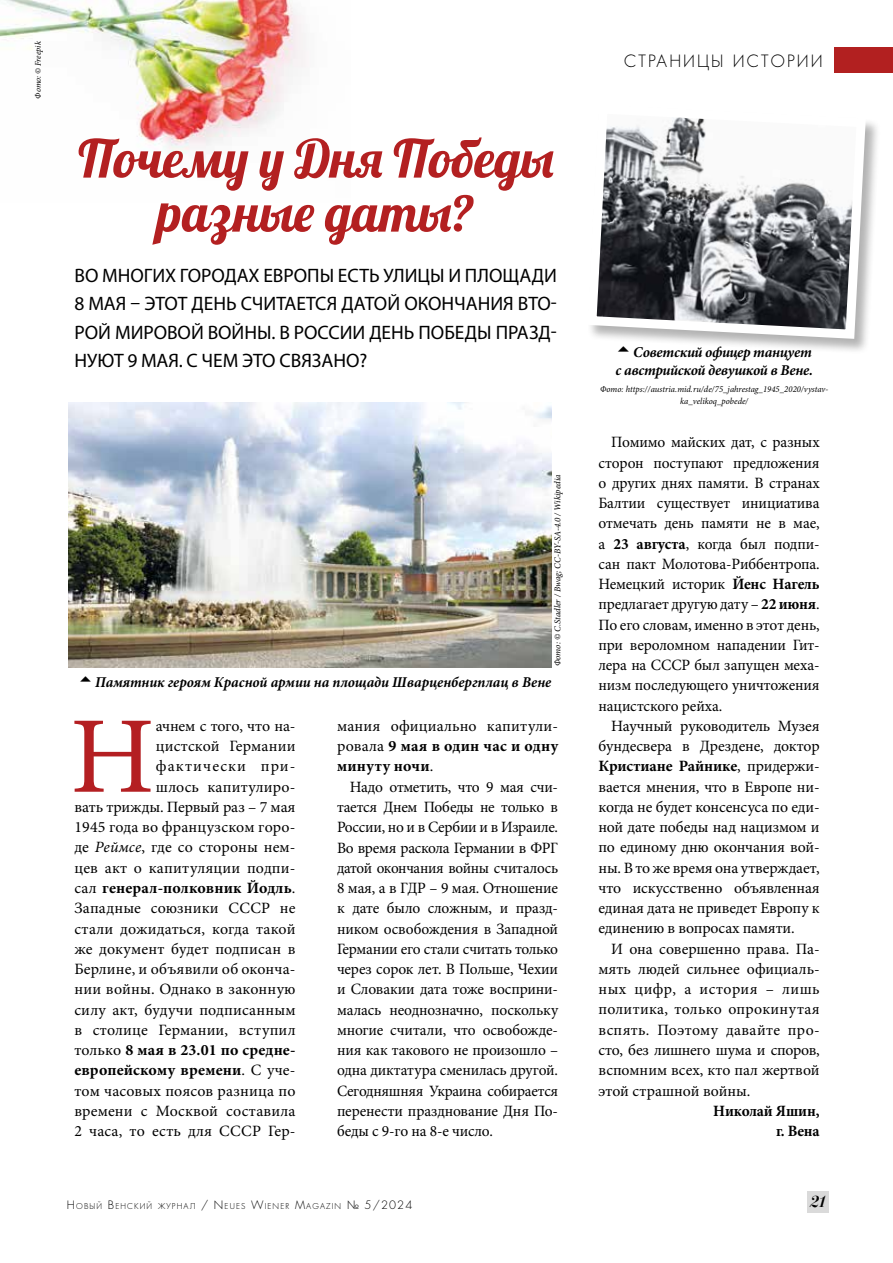
<style>
.page{position:relative;width:893px;height:1263px;background:#fff}
.page>*{position:absolute;margin:0;border:0;box-sizing:border-box;transform-origin:0 0}
.t1{font:109.2px "Minion Pro";color:#b41f22}
.t2{font:52.5px/54px "Lobster";color:#b32021;text-align:center}
.t3{font:19.5px/28.5px "Myriad Pro";color:#000;text-align:justify}
.t4{font:16.5px "Favorit Light C";letter-spacing:.13em;color:#000}
.t5{font:italic 16.5px "Paragon Nord C";color:#000}
.t6{font:15.75px/20.2px "Minion Pro";letter-spacing:.005em;color:#000;text-align:justify}
.t7{font:700 15.75px/20.2px "Minion Pro";letter-spacing:-.01em;color:#000;text-align:right}
.t8{font:italic 700 15px/18px "Minion Pro";letter-spacing:-.01em;color:#000;text-align:right}
.t9{font:italic 9px/12px "Minion Pro";color:#000;text-align:center;scale:.96 1}
.t10{font:italic 9px "Minion Pro";color:#000}
.t11{font:italic 8.55px "Minion Pro";letter-spacing:-.005em;color:#000}
.t12{font:7.8px "Favorit Light C";letter-spacing:.145em;color:#000}
.s1{font-style:italic}
.s2{font-weight:700}
.s3{font-size:11.25px}
</style>
<div class="page">
<div style="left:807px;top:1192px;width:21px;height:21px;background:#dadada"></div>
<img style="left:0;top:0;width:306px;height:154px">
<div style="left:834px;top:47px;width:59px;height:26px;background:#b22020"></div>
<img style="left:68px;top:403px;width:484px;height:265px">
<div style="left:587px;top:104px;width:294px;height:250px;background:#000;opacity:.3"></div>
<svg style="left:587px;top:104px;width:283px;height:240px"></svg>
<svg style="left:618px;top:346px;width:11px;height:6px"></svg>
<p class="t11" style="left:32px;top:99px;width:59px;rotate:-90deg">Фото: © Freepik</p>
<h2 class="t2" style="left:78px;top:131px;width:477px">Почему у Дня Победы разные даты?</h2>
<p class="t3" style="left:74px;top:261px;width:484px">ВО МНОГИХ ГОРОДАХ ЕВРОПЫ ЕСТЬ УЛИЦЫ И ПЛОЩАДИ 8 МАЯ – ЭТОТ ДЕНЬ СЧИТАЕТСЯ ДАТОЙ ОКОНЧАНИЯ ВТО-РОЙ МИРОВОЙ ВОЙНЫ. В РОССИИ ДЕНЬ ПОБЕДЫ ПРАЗД-НУЮТ 9 МАЯ. С ЧЕМ ЭТО СВЯЗАНО?</p>
<p class="t10" style="left:551px;top:666px;width:193px;rotate:-90deg">Фото: © C.Stadler / Bwag; CC-BY-SA-4.0 / Wikipedia</p>
<p class="t8" style="left:95px;top:673px;width:458px">Памятник героям Красной армии на площади Шварценбергплац в Вене</p>
<p class="t6" style="left:74px;top:716px;width:223px;text-align:right">ачнем с того, что на-<br>цистской Германии фактически при-<br>шлось капитулиро-<br>вать трижды. Первый раз – 7 мая<br>1945 года во французском горо&shy;де <span class="s1">Реймсе</span>, где со стороны нем&shy;цев акт о капитуляции подпи&shy;сал <span class="s2">генерал-полковник Йодль</span>.<br>Западные союзники СССР не стали дожидаться, когда такой же документ будет подписан в<br>Берлине, и объявили об оконча&shy;нии войны. Однако в законную силу акт, будучи подписанным в столице Германии, вступил только <span class="s2">8 мая в 23.01 по средне&shy;европейскому времени</span>. С уче&shy;том часовых поясов разница по времени с Москвой составила<br>2 часа, то есть для СССР Гер-</p>
<p class="t6" style="left:337px;top:716px;width:223px">мания официально капитули&shy;ровала <span class="s2">9 мая в один час и одну минуту ночи</span>.</p>
<h1 class="t1" style="left:70px;top:684px;width:86px">Н</h1>
<p class="t6" style="left:337px;top:777px;width:223px;text-indent:13px">Надо отметить, что 9 мая счи&shy;тается Днем Победы не только в России, но и в Сербии и в Израиле.<br>Во время раскола Германии в ФРГ датой окончания войны считалось 8 мая, а в ГДР – 9 мая. Отношение к дате было сложным, и празд&shy;ником освобождения в Западной Германии его стали считать только через сорок лет. В Польше, Чехии и Словакии дата тоже восприни&shy;малась неоднозначно, поскольку многие считали, что освобожде&shy;ния как такового не произошло – одна диктатура сменилась другой.<br>Сегодняшняя Украина собирается перенести празднование Дня По&shy;беды с 9-го на 8-е число.</p>
<p class="t4" style="left:624px;top:50px;width:200px">СТРАНИЦЫ ИСТОРИИ</p>
<p class="t8" style="left:616px;top:343px;width:199px">Советский офицер танцует<br>с австрийской девушкой в Вене.</p>
<p class="t9" style="left:600px;top:383px;width:239px">Фото: https://austria.mid.ru/de/75_jahrestag_1945_2020/vystav&shy;ka_velikoq_pobede/</p>
<p class="t6" style="left:598px;top:432px;width:223px;text-indent:13px">Помимо майских дат, с разных сторон поступают предложения о других днях памяти. В странах Балтии существует инициатива отмечать день памяти не в мае, а <span class="s2">23 августа</span>, когда был подпи&shy;сан пакт Молотова-Риббентропа.<br>Немецкий историк <span class="s2">Йенс Нагель </span>предлагает другую дату – <span class="s2">22 июня</span>.<br>По его словам, именно в этот день, при вероломном нападении Гит&shy;лера на СССР был запущен меха&shy;низм последующего уничтожения нацистского рейха.</p>
<p class="t6" style="left:598px;top:716px;width:223px;text-indent:13px">Научный руководитель Музея бундесвера в Дрездене, доктор <span class="s2">Кристиане Райнике</span>, придержи&shy;вается мнения, что в Европе ни&shy;когда не будет консенсуса по еди&shy;ной дате победы над нацизмом и по единому дню окончания вой&shy;ны. В то же время она утверждает, что искусственно объявленная единая дата не приведет Европу к единению в вопросах памяти.</p>
<p class="t6" style="left:598px;top:938px;width:223px;text-indent:13px">И она совершенно права. Па&shy;мять людей сильнее официаль&shy;ных цифр, а история – лишь политика, только опрокинутая вспять. Поэтому давайте про&shy;сто, без лишнего шума и споров, вспомним всех, кто пал жертвой этой страшной войны.</p>
<p class="t7" style="left:713px;top:1100px;width:108px">Николай Яшин, г. Вена</p>
<p class="t12" style="left:67px;top:1201px;width:347px"><span class="s3">Н</span>ОВЫЙ <span class="s3">В</span>ЕНСКИЙ ЖУРНАЛ <span class="s3">/</span> <span class="s3">N</span>EUES <span class="s3">W</span>IEN ER <span class="s3">M</span>AGAZIN <span class="s3">№ 5/2024</span></p>
<p class="t5" style="left:809px;top:1192px;width:16px">21</p>
</div>
